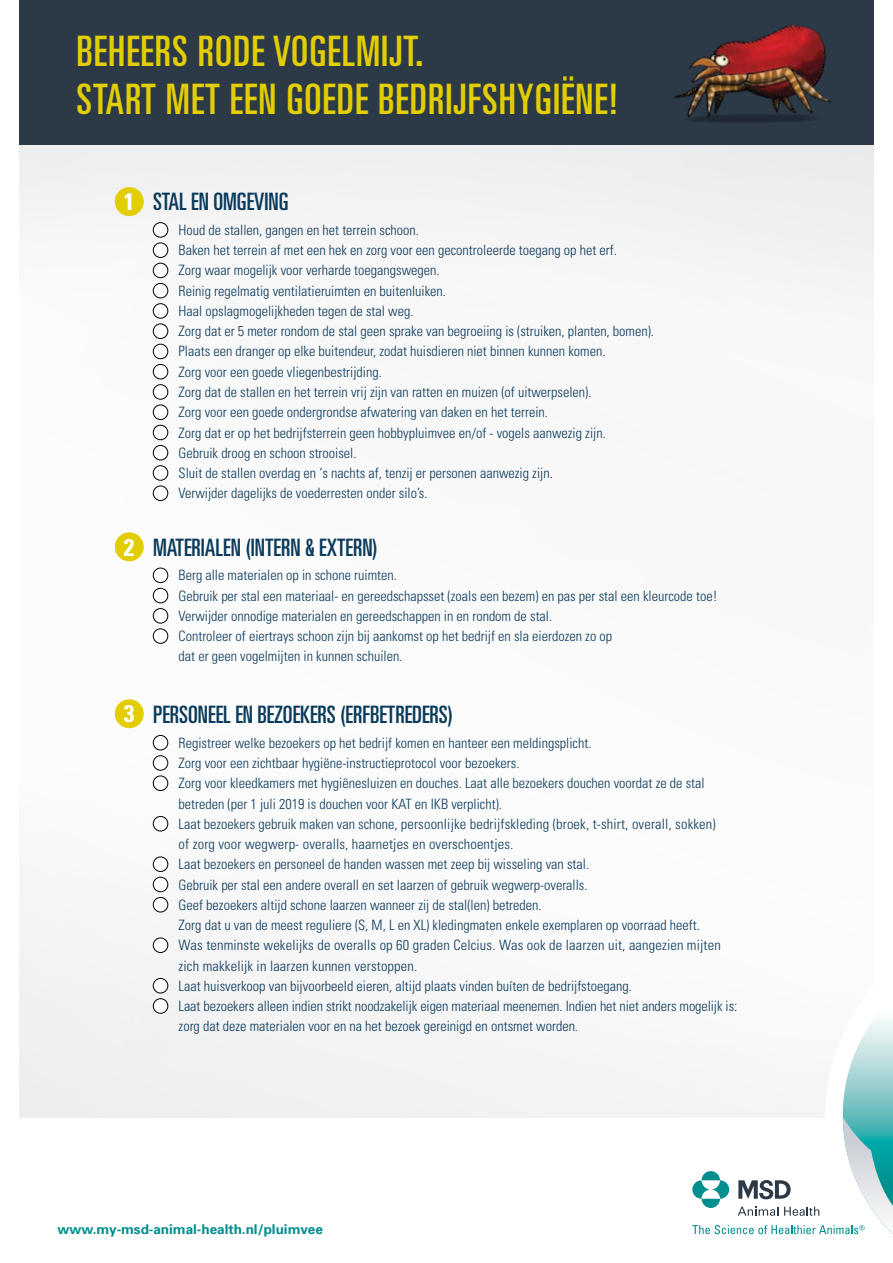
<style>
.page{position:relative;width:893px;height:1263px;background:#fff}
.page>*{position:absolute;margin:0;border:0;box-sizing:border-box;transform-origin:0 0}
.t1{font:ultra-condensed 42px/48px "Univers";letter-spacing:.025em;color:#e2cd00}
.t2{font:ultra-condensed 24px "Univers";color:#0a3a5b}
.t3{font:700 condensed 24px "Univers";color:#fff}
.t4{font:300 condensed 14.25px/20.2px "Univers";color:#0a3a5b}
.t5{font:700 13.5px "Univers";color:#008e8e}
</style>
<div class="page">
<img style="left:19px;top:145px;width:855px;height:973px">
<div style="left:153px;top:223px;width:15px;height:14px;background:#fff;border-radius:50%"></div>
<div style="left:153px;top:222px;width:15px;height:15px;border:1px solid #000;border-radius:50%"></div>
<div style="left:153px;top:243px;width:15px;height:14px;background:#fff;border-radius:50%"></div>
<div style="left:153px;top:243px;width:15px;height:15px;border:1px solid #000;border-radius:50%"></div>
<div style="left:153px;top:263px;width:15px;height:15px;background:#fff;border-radius:50%"></div>
<div style="left:153px;top:263px;width:15px;height:15px;border:1px solid #000;border-radius:50%"></div>
<div style="left:153px;top:283px;width:15px;height:15px;background:#fff;border-radius:50%"></div>
<div style="left:153px;top:283px;width:15px;height:15px;border:1px solid #000;border-radius:50%"></div>
<div style="left:153px;top:304px;width:15px;height:14px;background:#fff;border-radius:50%"></div>
<div style="left:153px;top:303px;width:15px;height:15px;border:1px solid #000;border-radius:50%"></div>
<div style="left:153px;top:324px;width:15px;height:14px;background:#fff;border-radius:50%"></div>
<div style="left:153px;top:324px;width:15px;height:15px;border:1px solid #000;border-radius:50%"></div>
<div style="left:153px;top:344px;width:15px;height:15px;background:#fff;border-radius:50%"></div>
<div style="left:153px;top:344px;width:15px;height:15px;border:1px solid #000;border-radius:50%"></div>
<div style="left:153px;top:364px;width:15px;height:15px;background:#fff;border-radius:50%"></div>
<div style="left:153px;top:364px;width:15px;height:15px;border:1px solid #000;border-radius:50%"></div>
<div style="left:153px;top:385px;width:15px;height:14px;background:#fff;border-radius:50%"></div>
<div style="left:153px;top:384px;width:15px;height:15px;border:1px solid #000;border-radius:50%"></div>
<div style="left:153px;top:405px;width:15px;height:14px;background:#fff;border-radius:50%"></div>
<div style="left:153px;top:405px;width:15px;height:15px;border:1px solid #000;border-radius:50%"></div>
<div style="left:153px;top:425px;width:15px;height:15px;background:#fff;border-radius:50%"></div>
<div style="left:153px;top:425px;width:15px;height:15px;border:1px solid #000;border-radius:50%"></div>
<div style="left:153px;top:445px;width:15px;height:15px;background:#fff;border-radius:50%"></div>
<div style="left:153px;top:445px;width:15px;height:15px;border:1px solid #000;border-radius:50%"></div>
<div style="left:153px;top:466px;width:15px;height:14px;background:#fff;border-radius:50%"></div>
<div style="left:153px;top:465px;width:15px;height:15px;border:1px solid #000;border-radius:50%"></div>
<div style="left:153px;top:486px;width:15px;height:14px;background:#fff;border-radius:50%"></div>
<div style="left:153px;top:486px;width:15px;height:15px;border:1px solid #000;border-radius:50%"></div>
<div style="left:153px;top:568px;width:15px;height:15px;background:#fff;border-radius:50%"></div>
<div style="left:153px;top:568px;width:15px;height:15px;border:1px solid #000;border-radius:50%"></div>
<div style="left:153px;top:588px;width:15px;height:15px;background:#fff;border-radius:50%"></div>
<div style="left:153px;top:588px;width:15px;height:15px;border:1px solid #000;border-radius:50%"></div>
<div style="left:153px;top:608px;width:15px;height:15px;background:#fff;border-radius:50%"></div>
<div style="left:153px;top:608px;width:15px;height:15px;border:1px solid #000;border-radius:50%"></div>
<div style="left:153px;top:629px;width:15px;height:14px;background:#fff;border-radius:50%"></div>
<div style="left:153px;top:629px;width:15px;height:14px;border:1px solid #000;border-radius:50%"></div>
<div style="left:153px;top:735px;width:15px;height:15px;background:#fff;border-radius:50%"></div>
<div style="left:153px;top:735px;width:15px;height:15px;border:1px solid #000;border-radius:50%"></div>
<div style="left:153px;top:756px;width:15px;height:14px;background:#fff;border-radius:50%"></div>
<div style="left:153px;top:755px;width:15px;height:15px;border:1px solid #000;border-radius:50%"></div>
<div style="left:153px;top:776px;width:15px;height:14px;background:#fff;border-radius:50%"></div>
<div style="left:153px;top:776px;width:15px;height:15px;border:1px solid #000;border-radius:50%"></div>
<div style="left:153px;top:816px;width:15px;height:15px;background:#fff;border-radius:50%"></div>
<div style="left:153px;top:816px;width:15px;height:15px;border:1px solid #000;border-radius:50%"></div>
<div style="left:153px;top:857px;width:15px;height:14px;background:#fff;border-radius:50%"></div>
<div style="left:153px;top:857px;width:15px;height:15px;border:1px solid #000;border-radius:50%"></div>
<div style="left:153px;top:877px;width:15px;height:15px;background:#fff;border-radius:50%"></div>
<div style="left:153px;top:877px;width:15px;height:15px;border:1px solid #000;border-radius:50%"></div>
<div style="left:153px;top:897px;width:15px;height:15px;background:#fff;border-radius:50%"></div>
<div style="left:153px;top:897px;width:15px;height:15px;border:1px solid #000;border-radius:50%"></div>
<div style="left:153px;top:938px;width:15px;height:14px;background:#fff;border-radius:50%"></div>
<div style="left:153px;top:938px;width:15px;height:15px;border:1px solid #000;border-radius:50%"></div>
<div style="left:153px;top:978px;width:15px;height:15px;background:#fff;border-radius:50%"></div>
<div style="left:153px;top:978px;width:15px;height:15px;border:1px solid #000;border-radius:50%"></div>
<div style="left:153px;top:999px;width:15px;height:14px;background:#fff;border-radius:50%"></div>
<div style="left:153px;top:998px;width:15px;height:15px;border:1px solid #000;border-radius:50%"></div>
<div style="left:115px;top:187px;width:29px;height:29px;background:#e2cd00;border-radius:50%"></div>
<div style="left:115px;top:532px;width:29px;height:29px;background:#e2cd00;border-radius:50%"></div>
<div style="left:115px;top:699px;width:29px;height:29px;background:#e2cd00;border-radius:50%"></div>
<svg style="left:692px;top:956px;width:201px;height:279px"></svg>
<div style="left:19px;top:0;width:855px;height:145px;background:#2c3947"></div>
<img style="left:674px;top:25px;width:158px;height:98px">
<h1 class="t1" style="left:77px;top:27px;width:543px">BEHEERS RODE VOGELMIJT.<br>START MET EEN GOEDE BEDRIJFSHYGIËNE!</h1>
<h2 class="t3" style="left:124px;top:187px;width:12px">1</h2>
<h2 class="t3" style="left:124px;top:532px;width:12px">2</h2>
<h2 class="t3" style="left:124px;top:699px;width:12px">3</h2>
<h2 class="t2" style="left:153px;top:188px;width:137px">STAL EN OMGEVING</h2>
<p class="t4" style="left:179px;top:220px;width:477px">Houd de stallen, gangen en het terrein schoon.<br>Baken het terrein af met een hek en zorg voor een gecontroleerde toegang op het erf.<br>Zorg waar mogelijk voor verharde toegangswegen.<br>Reinig regelmatig ventilatieruimten en buitenluiken.<br>Haal opslagmogelijkheden tegen de stal weg.<br>Zorg dat er 5 meter rondom de stal geen sprake van begroeiing is (struiken, planten, bomen).<br>Plaats een dranger op elke buitendeur, zodat huisdieren niet binnen kunnen komen.<br>Zorg voor een goede vliegenbestrijding.<br>Zorg dat de stallen en het terrein vrij zijn van ratten en muizen (of uitwerpselen).<br>Zorg voor een goede ondergrondse afwatering van daken en het terrein.<br>Zorg dat er op het bedrijfsterrein geen hobbypluimvee en/of - vogels aanwezig zijn.<br>Gebruik droog en schoon strooisel.<br>Sluit de stallen overdag en ‘s nachts af, tenzij er personen aanwezig zijn.<br>Verwijder dagelijks de voederresten onder silo’s.</p>
<h2 class="t2" style="left:153px;top:534px;width:226px">MATERIALEN (INTERN &amp; EXTERN)</h2>
<p class="t4" style="left:179px;top:565px;width:540px">Berg alle materialen op in schone ruimten.<br>Gebruik per stal een materiaal- en gereedschapsset (zoals een bezem) en pas per stal een kleurcode toe!<br>Verwijder onnodige materialen en gereedschappen in en rondom de stal.<br>Controleer of eiertrays schoon zijn bij aankomst op het bedrijf en sla eierdozen zo op<br>dat er geen vogelmijten in kunnen schuilen.</p>
<h2 class="t2" style="left:153px;top:701px;width:302px">PERSONEEL EN BEZOEKERS (ERFBETREDERS)</h2>
<p class="t4" style="left:179px;top:733px;width:560px">Registreer welke bezoekers op het bedrijf komen en hanteer een meldingsplicht.<br>Zorg voor een zichtbaar hygiëne-instructieprotocol voor bezoekers.<br>Zorg voor kleedkamers met hygiënesluizen en douches. Laat alle bezoekers douchen voordat ze de stal betreden (per 1 juli 2019 is douchen voor KAT en IKB verplicht).<br>Laat bezoekers gebruik maken van schone, persoonlijke bedrijfskleding (broek, t-shirt, overall, sokken)<br>of zorg voor wegwerp- overalls, haarnetjes en overschoentjes.<br>Laat bezoekers en personeel de handen wassen met zeep bij wisseling van stal.<br>Gebruik per stal een andere overall en set laarzen of gebruik wegwerp-overalls.<br>Geef bezoekers altijd schone laarzen wanneer zij de stal(len) betreden.<br>Zorg dat u van de meest reguliere (S, M, L en XL) kledingmaten enkele exemplaren op voorraad heeft.<br>Was tenminste wekelijks de overalls op 60 graden Celcius. Was ook de laarzen uit, aangezien mijten zich makkelijk in laarzen kunnen verstoppen.<br>Laat huisverkoop van bijvoorbeeld eieren, altijd plaats vinden buíten de bedrijfstoegang.<br>Laat bezoekers alleen indien strikt noodzakelijk eigen materiaal meenemen. Indien het niet anders mogelijk is: zorg dat deze materialen voor en na het bezoek gereinigd en ontsmet worden.</p>
<p class="t5" style="left:57px;top:1221px;width:267px">www.my-msd-animal-health.nl/pluimvee</p>
</div>
